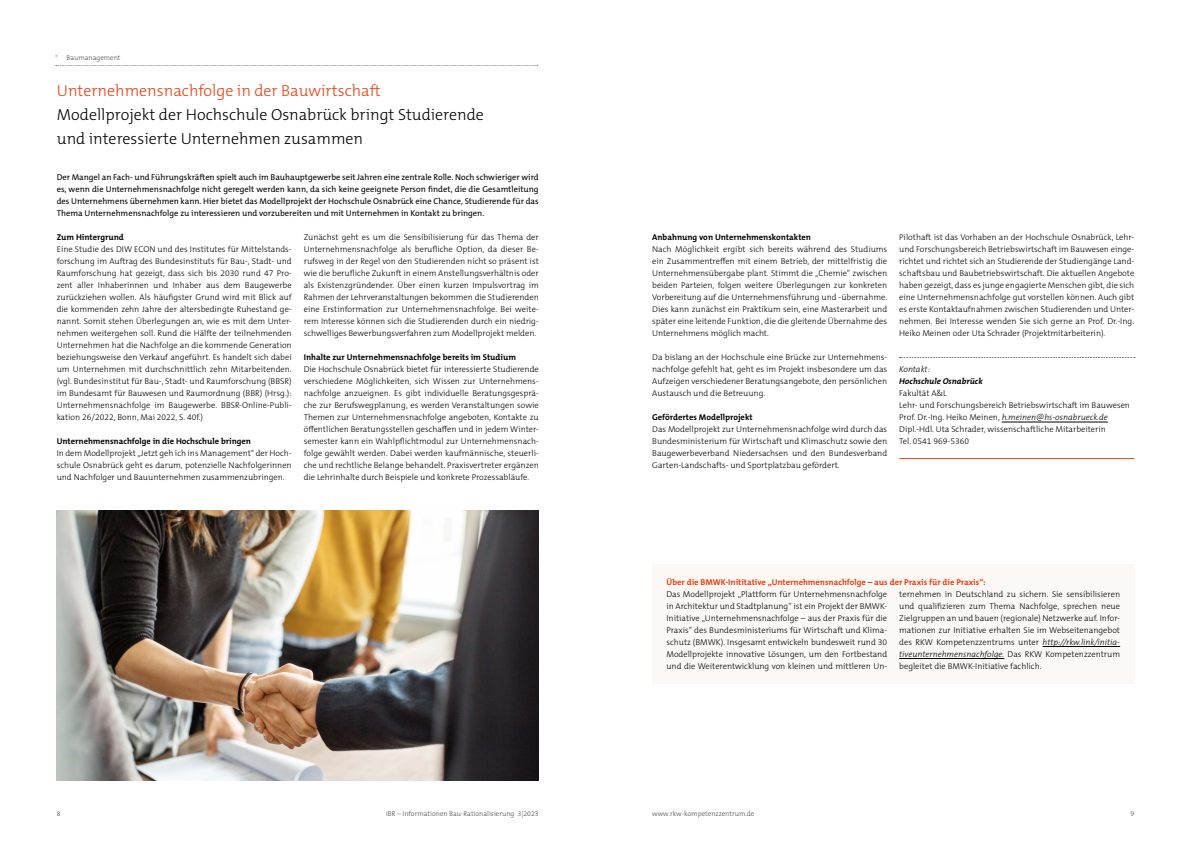
<style>
.page{position:relative;width:1191px;height:842px;background:#fff}
.page>*{position:absolute;margin:0;border:0;box-sizing:border-box;transform-origin:0 0}
.headline_orange{font:300 16px/24px "The Mix B W3";color:#000}
.copy{font:300 8.5px/12px "The Mix B W3";color:#000;text-align:justify}
.copy_bold{font:300 8.5px/12px "The Mix B W3";color:#000;text-align:justify}
.copy-2{font:8.5px/12px "The Mix B W5 Plain";color:#000;text-align:justify}
.kontakt{font:300 8.5px/12px "The Mix B W3";color:#000}
.copy_bold-2{font:700 8.5px "The Mix B W7";color:#000}
.copy_bold-3{font:700 8.5px "The Mix B W7";color:#e74011}
.copy-3{font:700 8.5px "The Mix B W7";color:#000}
.t1{font:300 7px "The Mix B W3";color:#4a4a49}
.s1{color:#e74011}
.s2{font-style:italic}
.s3{font-family:"The Mix B W7";font-weight:700;font-style:italic}
</style>
<div class="page">
<div style="left:652px;top:564px;width:482px;height:119px;background:#fcf8f6"></div>
<hr style="left:1042px;top:646px;width:78px;height:1px;background:#000">
<hr style="left:899px;top:658px;width:105px;height:1px;background:#000">
<svg style="left:899px;top:357px;width:235px;height:1px"></svg>
<hr style="left:1001px;top:422px;width:106px;height:1px;background:#000">
<hr style="left:899px;top:458px;width:235px;height:1px;background:#e74011">
<img style="left:57px;top:510px;width:482px;height:270px">
<svg style="left:56px;top:65px;width:482px;height:1px"></svg>
<p class="t1" style="left:55px;top:53px;width:67px"><span class="s1">*</span> Baumanagement</p>
<p class="headline_orange" style="left:57px;top:79px;width:428px"><span class="s1">Unternehmensnachfolge in der Bauwirtschaft<br></span>Modellprojekt der Hochschule Osnabrück bringt Studierende und interessierte Unternehmen zusammen</p>
<p class="copy-2" style="left:57px;top:171px;width:483px">Der Mangel an Fach- und Führungskräften spielt auch im Bauhauptgewerbe seit Jahren eine zentrale Rolle. Noch schwieriger wird es, wenn die Unternehmensnachfolge nicht geregelt werden kann, da sich keine geeignete Person findet, die die Gesamtleitung des Unternehmens übernehmen kann. Hier bietet das Modellprojekt der Hochschule Osnabrück eine Chance, Studierende für das Thema Unternehmensnachfolge zu interessieren und vorzubereiten und mit Unternehmen in Kontakt zu bringen.</p>
<p class="copy_bold-2" style="left:57px;top:232px;width:69px">Zum Hintergrund</p>
<p class="copy" style="left:57px;top:243px;width:236px">Eine Studie des DIW ECON und des Institutes für Mittelstands&shy;forschung im Auftrag des Bundesinstituts für Bau-, Stadt- und Raumforschung hat gezeigt, dass sich bis 2030 rund 47 Pro&shy;zent aller Inhaberinnen und Inhaber aus dem Baugewerbe zurückziehen wollen. Als häufigster Grund wird mit Blick auf die kommenden zehn Jahre der altersbedingte Ruhestand ge&shy;nannt. Somit stehen Überlegungen an, wie es mit dem Unter&shy;nehmen weitergehen soll. Rund die Hälfte der teilnehmenden Unternehmen hat die Nachfolge an die kommende Generation beziehungsweise den Verkauf angeführt. Es handelt sich dabei um Unternehmen mit durchschnittlich zehn Mitarbeitenden. (vgl. Bundesinstitut für Bau-, Stadt- und Raumforschung (BBSR) im Bundesamt für Bauwesen und Raumordnung (BBR) (Hrsg.):<br>Unternehmensnachfolge im Baugewerbe. BBSR-Online-Publi&shy;kation 26/2022, Bonn, Mai 2022, S. 40f.)</p>
<p class="copy_bold-2" style="left:57px;top:436px;width:196px">Unternehmensnachfolge in die Hochschule bringen</p>
<p class="copy" style="left:57px;top:447px;width:236px">In dem Modellprojekt „Jetzt geh ich ins Management“ der Hoch&shy;schule Osnabrück geht es darum, potenzielle Nachfolgerinnen und Nachfolger und Bauunternehmen zusammenzubringen.</p>
<p class="copy" style="left:304px;top:231px;width:236px">Zunächst geht es um die Sensibilisierung für das Thema der Unternehmensnachfolge als berufliche Option, da dieser Be&shy;rufsweg in der Regel von den Studierenden nicht so präsent ist wie die berufliche Zukunft in einem Anstellungsverhältnis oder als Existenzgründender. Über einen kurzen Impulsvortrag im Rahmen der Lehrveranstaltungen bekommen die Studierenden eine Erstinformation zur Unternehmensnachfolge. Bei weite&shy;rem Interesse können sich die Studierenden durch ein niedrig&shy;schwelliges Bewerbungsverfahren zum Modellprojekt melden.</p>
<p class="copy-3" style="left:304px;top:352px;width:214px">Inhalte zur Unternehmensnachfolge bereits im Studium</p>
<p class="copy" style="left:304px;top:363px;width:236px">Die Hochschule Osnabrück bietet für interessierte Studierende verschiedene Möglichkeiten, sich Wissen zur Unternehmens&shy;nachfolge anzueignen. Es gibt individuelle Beratungsgesprä&shy;che zur Berufswegplanung, es werden Veranstaltungen sowie Themen zur Unternehmensnachfolge angeboten, Kontakte zu öffentlichen Beratungsstellen geschaffen und in jedem Winter&shy;semester kann ein Wahlpflichtmodul zur Unternehmensnach&shy;folge gewählt werden. Dabei werden kaufmännische, steuerli&shy;che und rechtliche Belange behandelt. Praxisvertreter ergänzen die Lehrinhalte durch Beispiele und konkrete Prozessabläufe.</p>
<p class="copy_bold-2" style="left:652px;top:232px;width:160px">Anbahnung von Unternehmenskontakten</p>
<p class="copy" style="left:652px;top:243px;width:236px">Nach Möglichkeit ergibt sich bereits während des Studiums ein Zusammentreffen mit einem Betrieb, der mittelfristig die Unternehmensübergabe plant. Stimmt die „Chemie“ zwischen beiden Parteien, folgen weitere Überlegungen zur konkreten Vorbereitung auf die Unternehmensführung und -übernahme.<br>Dies kann zunächst ein Praktikum sein, eine Masterarbeit und später eine leitende Funktion, die die gleitende Übernahme des Unternehmens möglich macht.</p>
<p class="copy" style="left:652px;top:351px;width:236px">Da bislang an der Hochschule eine Brücke zur Unternehmens&shy;nachfolge gefehlt hat, geht es im Projekt insbesondere um das Aufzeigen verschiedener Beratungsangebote, den persönlichen Austausch und die Betreuung.</p>
<p class="copy_bold-2" style="left:652px;top:412px;width:102px">Gefördertes Modellprojekt</p>
<p class="copy" style="left:652px;top:423px;width:236px">Das Modellprojekt zur Unternehmensnachfolge wird durch das Bundesministerium für Wirtschaft und Klimaschutz sowie den Baugewerbeverband Niedersachsen und den Bundesverband Garten-Landschafts- und Sportplatzbau gefördert.</p>
<p class="copy" style="left:899px;top:231px;width:236px">Pilothaft ist das Vorhaben an der Hochschule Osnabrück, Lehr&shy;und Forschungsbereich Betriebswirtschaft im Bauwesen einge&shy;richtet und richtet sich an Studierende der Studiengänge Land&shy;schaftsbau und Baubetriebswirtschaft. Die aktuellen Angebote haben gezeigt, dass es junge engagierte Menschen gibt, die sich eine Unternehmensnachfolge gut vorstellen können. Auch gibt es erste Kontaktaufnahmen zwischen Studierenden und Unter&shy;nehmen. Bei Interesse wenden Sie sich gerne an Prof. Dr.-Ing.<br>Heiko Meinen oder Uta Schrader (Projektmitarbeiterin).</p>
<p class="kontakt" style="left:899px;top:363px;width:232px"><span class="s2">Kontakt:<br></span><span class="s3">Hochschule Osnabrück<br></span>Fakultät A&amp;L<br>Lehr- und Forschungsbereich Betriebswirtschaft im Bauwesen Prof. Dr.-Ing. Heiko Meinen, <span class="s2">h.meinen@hs-osnabrueck.de </span>Dipl.-Hdl. Uta Schrader, wissenschaftliche Mitarbeiterin<br>Tel. 0541 969-5360</p>
<p class="copy_bold-3" style="left:666px;top:576px;width:321px">Über die BMWK-Inititative „Unternehmensnachfolge – aus der Praxis für die Praxis“:</p>
<p class="copy_bold" style="left:666px;top:588px;width:222px">Das Modellprojekt „Plattform für Unternehmensnachfolge in Architektur und Stadtplanung“ ist ein Projekt der BMWK-Initiative „Unternehmensnachfolge – aus der Praxis für die Praxis“ des Bundesministeriums für Wirtschaft und Klima&shy;schutz (BMWK). Insgesamt entwickeln bundesweit rund 30<br>Modellprojekte innovative Lösungen, um den Fortbestand und die Weiterentwicklung von kleinen und mittleren Un-</p>
<p class="copy_bold" style="left:899px;top:588px;width:222px">ternehmen in Deutschland zu sichern. Sie sensibilisieren und qualifizieren zum Thema Nachfolge, sprechen neue Zielgruppen an und bauen (regionale) Netzwerke auf. Infor&shy;mationen zur Initiative erhalten Sie im Webseitenangebot des RKW Kompetenzzentrums unter <span class="s2">http://rkw.link/initia&shy;tiveunternehmensnachfolge.</span> Das RKW Kompetenzzentrum begleitet die BMWK-Initiative fachlich.</p>
<p class="t1" style="left:57px;top:809px;width:5px">8</p>
<p class="t1" style="left:386px;top:809px;width:154px">IBR – Informationen Bau-Rationalisierung 3|2023</p>
<p class="t1" style="left:652px;top:809px;width:104px">www.rkw-kompetenzzentrum.de</p>
<p class="t1" style="left:1130px;top:809px;width:5px">9</p>
</div>
